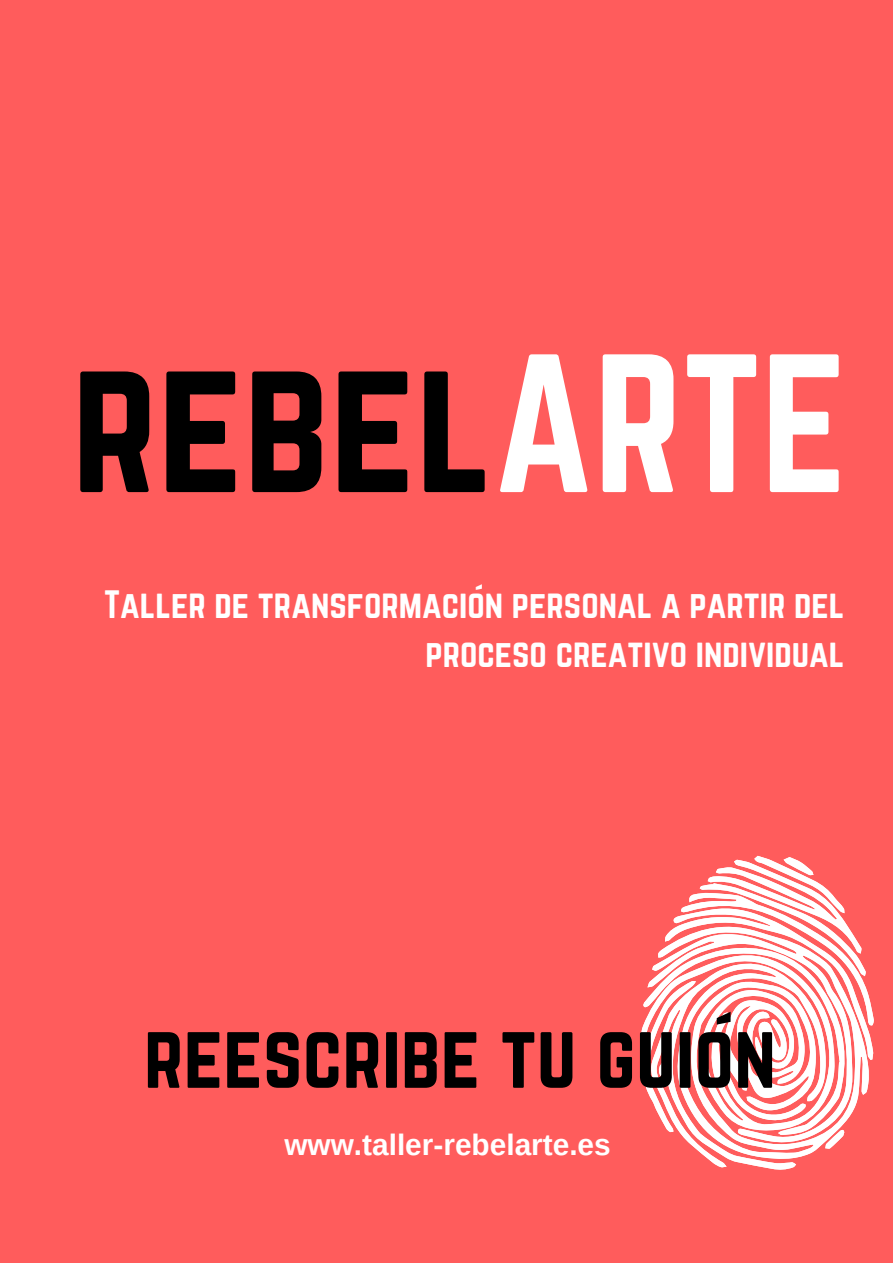
<style>
.page{position:relative;width:893px;height:1263px;background:#ff5c5c}
.page>*{position:absolute;margin:0;border:0;box-sizing:border-box;transform-origin:0 0}
.t1{font:172.2px "Norwester";color:#000}
.t2{font:79.5px "Norwester";color:#000}
.t3{font:59.55px "Anton";color:#000}
.t4{font:34.8px/48.4px "Norwester";color:#fff;text-align:right}
.t5{font:700 29.85px "Arimo";color:#fff}
.t6{font:26.55px "Anton";color:#fff}
.s1{color:#fff}
</style>
<div class="page">
<svg style="left:696px;top:1149px;width:121px;height:21px"></svg>
<svg style="left:641px;top:856px;width:233px;height:293px"></svg>
<h1 class="t1" style="left:72px;top:341px;width:777px">rebel<span class="s1">ARTE</span></h1>
<p class="t6" style="left:475px;top:580px;width:10px">´</p>
<p class="t4" style="left:104px;top:582px;width:742px">Taller de transformacion personal a partir del proceso creativo individual</p>
<h3 class="t3" style="left:714px;top:1002px;width:20px">´</h3>
<h2 class="t2" style="left:144px;top:1018px;width:634px">reescribe tu guion</h2>
<p class="t5" style="left:284px;top:1128px;width:328px">www.taller-rebelarte.es</p>
</div>
